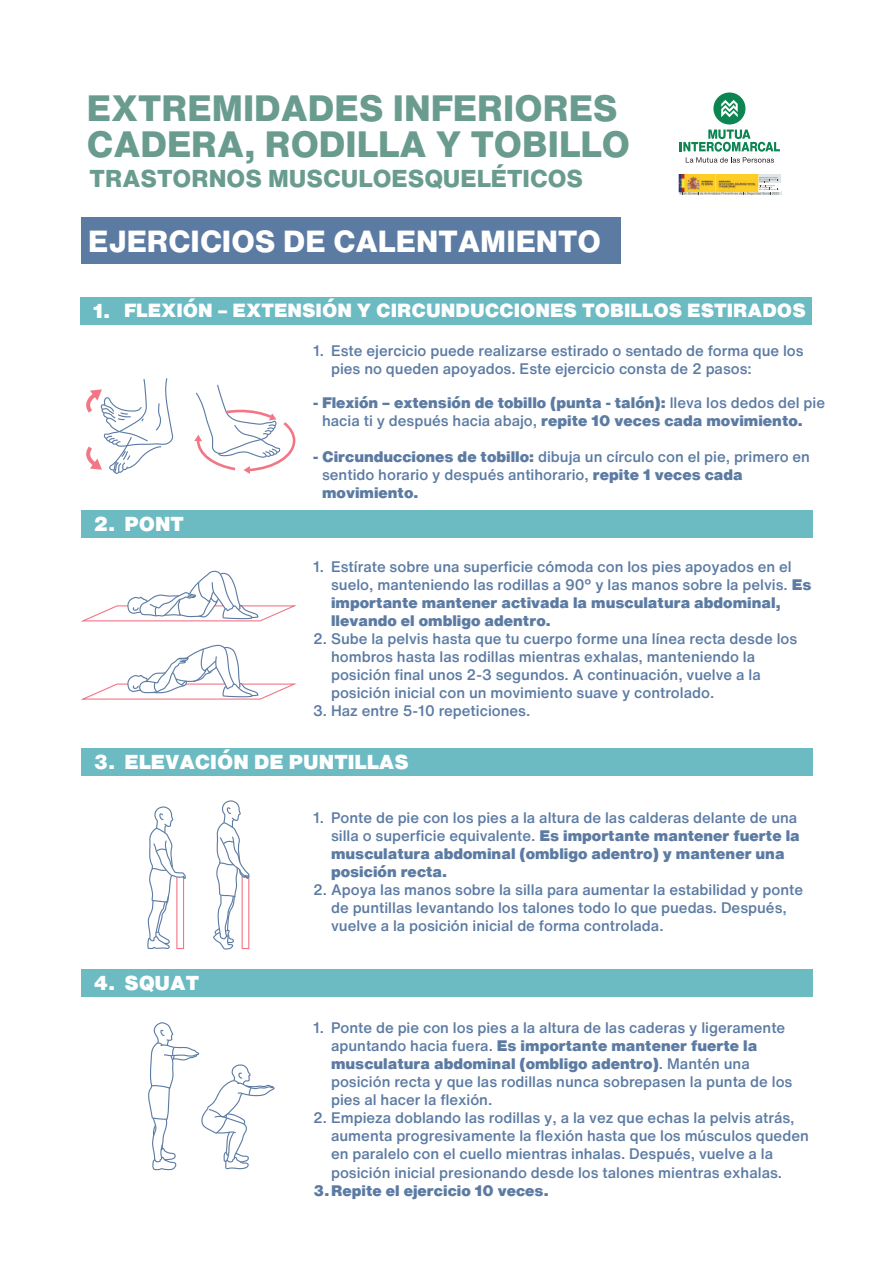
<style>
.page{position:relative;width:893px;height:1263px;background:#fff}
.page>*{position:absolute;margin:0;border:0;box-sizing:border-box;transform-origin:0 0}
.t1{font:800 36px/36px "Helvetica Now Text";color:#699c8f}
.t2{font:800 30px "Helvetica Now Text";color:#fff}
.t3{font:800 24px "Helvetica Now Text";color:#699c8f}
.t4{font:900 19.8px "Helvetica Now Text";color:#fff}
.t5{font:900 18.75px "Helvetica Now Text";color:#fff}
.t6{font:500 15px/18px "Helvetica Now Text";color:#5c7ba3}
.t7{font:900 15px/18px "Helvetica Now Text";color:#5c7ba3}
.s1{font-size:19.8px}
.s2{font-weight:500}
.s3{font-weight:900}
</style>
<div class="page">
<div style="left:81px;top:748px;width:731px;height:27px;background:#6cbac2"></div>
<svg style="left:713px;top:92px;width:32px;height:32px"></svg>
<svg style="left:680px;top:130px;width:100px;height:33px"></svg>
<div style="left:81px;top:970px;width:731px;height:27px;background:#6cbac2"></div>
<div style="left:81px;top:511px;width:731px;height:27px;background:#6cbac2"></div>
<div style="left:81px;top:297px;width:731px;height:27px;background:#6cbac2"></div>
<div style="left:81px;top:218px;width:539px;height:46px;background:#5c7ba3"></div>
<svg style="left:679px;top:192px;width:102px;height:3px"></svg>
<div style="left:757px;top:174px;width:24px;height:9px;background:#e0e6e7"></div>
<img style="left:678px;top:174px;width:80px;height:18px">
<svg style="left:681px;top:177px;width:98px;height:18px;background:#dbbd63"></svg>
<svg style="left:194px;top:384px;width:101px;height:90px"></svg>
<svg style="left:86px;top:378px;width:88px;height:96px"></svg>
<svg style="left:80px;top:644px;width:217px;height:56px"></svg>
<svg style="left:80px;top:570px;width:217px;height:52px"></svg>
<svg style="left:147px;top:806px;width:39px;height:144px"></svg>
<svg style="left:213px;top:800px;width:37px;height:150px"></svg>
<svg style="left:148px;top:1022px;width:127px;height:149px"></svg>
<h1 class="t1" style="left:87px;top:89px;width:545px">EXTREMIDADES INFERIORES<br>CADERA, RODILLA Y TOBILLO</h1>
<h3 class="t3" style="left:90px;top:160px;width:495px">TRASTORNOS MUSCULOESQUELÉTICOS</h3>
<h2 class="t2" style="left:88px;top:219px;width:515px">EJERCICIOS DE CALENTAMIENTO</h2>
<p class="t5" style="left:93px;top:296px;width:714px"><span class="s1">1.</span> FLEXIÓN – EXTENSIÓN Y CIRCUNDUCCIONES TOBILLOS ESTIRADOS</p>
<h3 class="t4" style="left:93px;top:509px;width:92px">2. PONT</h3>
<p class="t6" style="left:331px;top:341px;width:474px;text-indent:-18px">1. Este ejercicio puede realizarse estirado o sentado de forma que los pies no queden apoyados. Este ejercicio consta de 2 pasos:</p>
<p class="t7" style="left:322px;top:393px;width:504px;text-indent:-9px">- Flexión – extensión de tobillo (punta - talón): <span class="s2">lleva los dedos del pie hacia ti y después hacia abajo,</span> repite 10 veces cada movimiento.</p>
<p class="t6" style="left:322px;top:447px;width:489px;text-indent:-9px"><span class="s3">- Circunducciones de tobillo:</span> dibuja un círculo con el pie, primero en sentido horario y después antihorario, <span class="s3">repite 1 veces cada movimiento.</span></p>
<p class="t6" style="left:331px;top:557px;width:482px;text-indent:-18px">1. Estírate sobre una superficie cómoda con los pies apoyados en el suelo, manteniendo las rodillas a 90º y las manos sobre la pelvis. <span class="s3">Es importante mantener activada la musculatura abdominal, llevando el ombligo adentro.</span></p>
<p class="t6" style="left:331px;top:629px;width:468px;text-indent:-18px">2. Sube la pelvis hasta que tu cuerpo forme una línea recta desde los hombros hasta las rodillas mientras exhalas, manteniendo la posición final unos 2-3 segundos. A continuación, vuelve a la posición inicial con un movimiento suave y controlado.</p>
<p class="t6" style="left:313px;top:701px;width:219px">3. Haz entre 5-10 repeticiones.</p>
<h3 class="t4" style="left:93px;top:747px;width:317px">3. ELEVACIÓN DE PUNTILLAS</h3>
<h3 class="t4" style="left:93px;top:968px;width:107px">4. SQUAT</h3>
<p class="t7" style="left:331px;top:809px;width:470px;text-indent:-18px"><span class="s2">1. Ponte de pie con los pies a la altura de las calderas delante de una silla o superficie equivalente.</span> Es importante mantener fuerte la musculatura abdominal (ombligo adentro) y mantener una posición recta.</p>
<p class="t6" style="left:331px;top:880px;width:474px;text-indent:-18px">2. Apoya las manos sobre la silla para aumentar la estabilidad y ponte de puntillas levantando los talones todo lo que puedas. Después, vuelve a la posición inicial de forma controlada.</p>
<p class="t6" style="left:331px;top:1019px;width:463px;text-indent:-18px">1. Ponte de pie con los pies a la altura de las caderas y ligeramente apuntando hacia fuera. <span class="s3">Es importante mantener fuerte la musculatura abdominal (ombligo adentro)</span>. Mantén una posición recta y que las rodillas nunca sobrepasen la punta de los pies al hacer la flexión.</p>
<p class="t6" style="left:331px;top:1109px;width:479px;text-indent:-18px">2. Empieza doblando las rodillas y, a la vez que echas la pelvis atrás, aumenta progresivamente la flexión hasta que los músculos queden en paralelo con el cuello mientras inhalas. Después, vuelve a la posición inicial presionando desde los talones mientras exhalas.</p>
<p class="t7" style="left:313px;top:1181px;width:237px">3.Repite el ejercicio 10 veces.</p>
</div>
